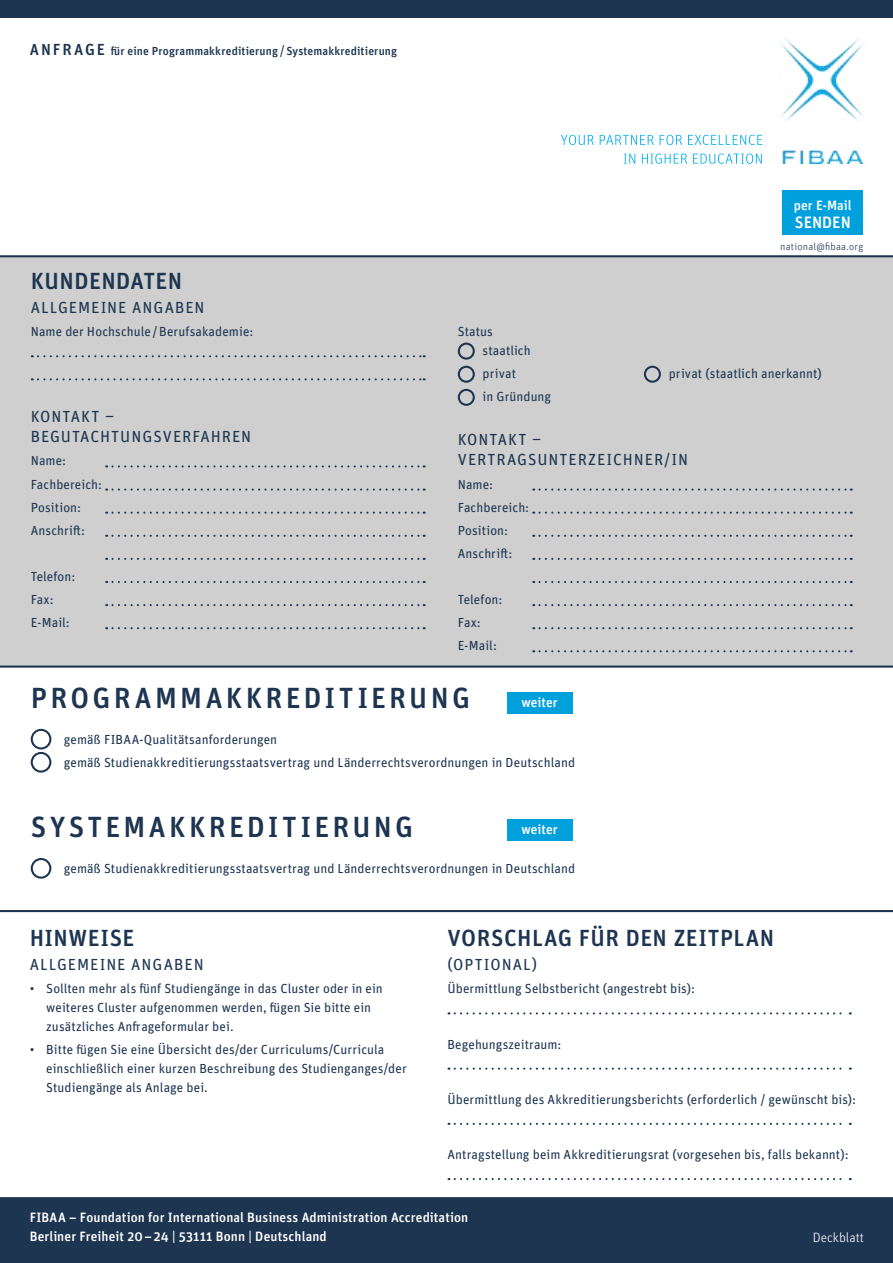
<style>
.page{position:relative;width:893px;height:1263px;background:#fff}
.page>*{position:absolute;margin:0;border:0;box-sizing:border-box;transform-origin:0 0}
.t1{font:500 29.25px "Unit OT";letter-spacing:.115em;color:#1d3551}
.t2{font:500 23.4px "Unit OT";letter-spacing:.02em;color:#1d3551}
.t3{font:500 16.5px "Unit OT";color:#fff}
.t4{font:16.05px/20.4px "Unit OT";letter-spacing:.06em;color:#1d3551}
.t5{font:500 13.5px/19.5px "Unit OT";letter-spacing:.005em;color:#fff}
.t6{font:300 13.5px "Unit OT";color:#fff}
.t7{font:13.2px/23.1px "Unit OT";letter-spacing:.005em;color:#1d3551}
.t8{font:500 11.7px "Unit OT";letter-spacing:.01em;color:#1d3551}
.t9{font:300 10.5px "Unit OT";letter-spacing:.015em;color:#1d3551}
.s1{font-size:16.05px}
.s2{font-weight:400;font-size:13.2px}
</style>
<div class="page">
<div style="left:0;top:0;width:893px;height:17px;background:#1d3551"></div>
<div style="left:0;top:1199px;width:893px;height:64px;background:#1d3551"></div>
<img style="left:781px;top:39px;width:84px;height:125px">
<svg style="left:624px;top:153px;width:138px;height:11px"></svg>
<svg style="left:561px;top:135px;width:201px;height:10px"></svg>
<div style="left:0;top:255px;width:893px;height:413px;background:#cecfce"></div>
<svg style="left:0;top:910px;width:893px;height:289px"></svg>
<div style="left:507px;top:819px;width:65px;height:21px;background:#00a0dc"></div>
<div style="left:507px;top:692px;width:65px;height:22px;background:#00a0dc"></div>
<div style="left:782px;top:190px;width:81px;height:45px;background:#00a0dc"></div>
<svg style="left:32px;top:355px;width:393px;height:2px"></svg>
<svg style="left:32px;top:378px;width:393px;height:2px"></svg>
<svg style="left:106px;top:465px;width:319px;height:2px"></svg>
<svg style="left:106px;top:488px;width:319px;height:3px"></svg>
<svg style="left:106px;top:512px;width:319px;height:2px"></svg>
<svg style="left:106px;top:535px;width:319px;height:2px"></svg>
<svg style="left:106px;top:558px;width:319px;height:2px"></svg>
<svg style="left:106px;top:581px;width:319px;height:2px"></svg>
<svg style="left:106px;top:604px;width:319px;height:2px"></svg>
<svg style="left:106px;top:627px;width:319px;height:2px"></svg>
<svg style="left:533px;top:488px;width:319px;height:3px"></svg>
<svg style="left:533px;top:512px;width:319px;height:2px"></svg>
<svg style="left:533px;top:535px;width:319px;height:2px"></svg>
<svg style="left:533px;top:558px;width:319px;height:2px"></svg>
<svg style="left:533px;top:581px;width:319px;height:2px"></svg>
<svg style="left:533px;top:604px;width:319px;height:2px"></svg>
<svg style="left:533px;top:627px;width:319px;height:2px"></svg>
<svg style="left:533px;top:650px;width:319px;height:2px"></svg>
<div style="left:458px;top:343px;width:17px;height:17px;border:2px solid #1d3551;border-radius:50%"></div>
<div style="left:458px;top:366px;width:17px;height:17px;border:2px solid #1d3551;border-radius:50%"></div>
<div style="left:644px;top:366px;width:17px;height:17px;border:2px solid #1d3551;border-radius:50%"></div>
<div style="left:458px;top:389px;width:17px;height:17px;border:2px solid #1d3551;border-radius:50%"></div>
<div style="left:31px;top:729px;width:20px;height:20px;border:2px solid #1d3551;border-radius:50%"></div>
<div style="left:31px;top:752px;width:20px;height:21px;border:2px solid #1d3551;border-radius:50%"></div>
<div style="left:31px;top:858px;width:20px;height:21px;border:2px solid #1d3551;border-radius:50%"></div>
<svg style="left:455px;top:1012px;width:396px;height:2px"></svg>
<svg style="left:455px;top:1067px;width:396px;height:3px"></svg>
<svg style="left:455px;top:1123px;width:396px;height:2px"></svg>
<svg style="left:455px;top:1178px;width:396px;height:2px"></svg>
<p class="t8" style="left:30px;top:44px;width:369px"><span class="s1">ANFRAGE</span> für eine Programmakkreditierung <span class="s2">/</span> Systemakkreditierung</p>
<p class="t5" style="left:794px;top:195px;width:59px">per E-Mail</p>
<p class="t3" style="left:795px;top:211px;width:58px">SENDEN</p>
<p class="t9" style="left:780px;top:240px;width:84px">national@fibaa.org</p>
<h2 class="t2" style="left:31px;top:265px;width:153px">KUNDENDATEN</h2>
<p class="t4" style="left:31px;top:297px;width:175px">ALLGEMEINE ANGABEN</p>
<p class="t7" style="left:31px;top:320px;width:224px">Name der Hochschule /Berufsakademie:</p>
<p class="t7" style="left:483px;top:322px;width:50px;line-height:18.9px;text-indent:-25px">Status staatlich</p>
<p class="t7" style="left:483px;top:362px;width:35px">privat</p>
<p class="t7" style="left:669px;top:362px;width:155px">privat (staatlich anerkannt)</p>
<p class="t7" style="left:483px;top:385px;width:70px">in Gründung</p>
<p class="t4" style="left:458px;top:429px;width:232px">KONTAKT –<br>VERTRAGSUNTERZEICHNER/IN</p>
<p class="t7" style="left:458px;top:472px;width:73px">Name:<br>Fachbereich:<br>Position:<br>Anschrift:</p>
<p class="t7" style="left:458px;top:588px;width:46px">Telefon:<br>Fax:<br>E-Mail:</p>
<h1 class="t1" style="left:31px;top:679px;width:441px">PROGRAMMAKKREDITIERUNG</h1>
<p class="t7" style="left:64px;top:727px;width:513px">gemäß FIBAA-Qualitätsanforderungen<br>gemäß Studienakkreditierungsstaatsvertrag und Länderrechtsverordnungen in Deutschland</p>
<p class="t4" style="left:31px;top:406px;width:222px">KONTAKT –<br>BEGUTACHTUNGSVERFAHREN</p>
<p class="t7" style="left:31px;top:449px;width:73px">Name:<br>Fachbereich:<br>Position:<br>Anschrift:</p>
<p class="t7" style="left:31px;top:565px;width:46px">Telefon:<br>Fax:<br>E-Mail:</p>
<p class="t5" style="left:521px;top:693px;width:38px">weiter</p>
<h1 class="t1" style="left:31px;top:808px;width:384px">SYSTEMAKKREDITIERUNG</h1>
<p class="t7" style="left:64px;top:856px;width:513px">gemäß Studienakkreditierungsstaatsvertrag und Länderrechtsverordnungen in Deutschland</p>
<p class="t5" style="left:521px;top:819px;width:38px">weiter</p>
<h2 class="t2" style="left:30px;top:923px;width:106px">HINWEISE</h2>
<p class="t4" style="left:30px;top:954px;width:175px">ALLGEMEINE ANGABEN</p>
<p class="t7" style="left:46px;top:979px;width:338px;line-height:18.9px;text-indent:-17px">• Sollten mehr als fünf Studiengänge in das Cluster oder in ein weiteres Cluster aufgenommen werden, fügen Sie bitte ein zusätzliches Anfrageformular bei.</p>
<p class="t7" style="left:46px;top:1040px;width:362px;line-height:18.9px;text-indent:-17px">• Bitte fügen Sie eine Übersicht des/der Curriculums/Curricula einschließlich einer kurzen Beschreibung des Studienganges/der<br>Studiengänge als Anlage bei.</p>
<h2 class="t2" style="left:448px;top:923px;width:328px">VORSCHLAG FÜR DEN ZEITPLAN</h2>
<p class="t4" style="left:447px;top:954px;width:91px">(OPTIONAL)</p>
<p class="t7" style="left:447px;top:977px;width:249px">Übermittlung Selbstbericht (angestrebt bis):</p>
<p class="t7" style="left:447px;top:1032px;width:116px">Begehungszeitraum:</p>
<p class="t7" style="left:447px;top:1087px;width:410px">Übermittlung des Akkreditierungsberichts (erforderlich / gewünscht bis):</p>
<p class="t7" style="left:447px;top:1143px;width:403px">Antragstellung beim Akkreditierungsrat (vorgesehen bis, falls bekannt):</p>
<p class="t5" style="left:30px;top:1207px;width:440px">FIBAA – Foundation for International Business Administration Accreditation<br>Berliner Freiheit 20–24 | 53111 Bonn | Deutschland</p>
<p class="t6" style="left:813px;top:1229px;width:53px">Deckblatt</p>
</div>
